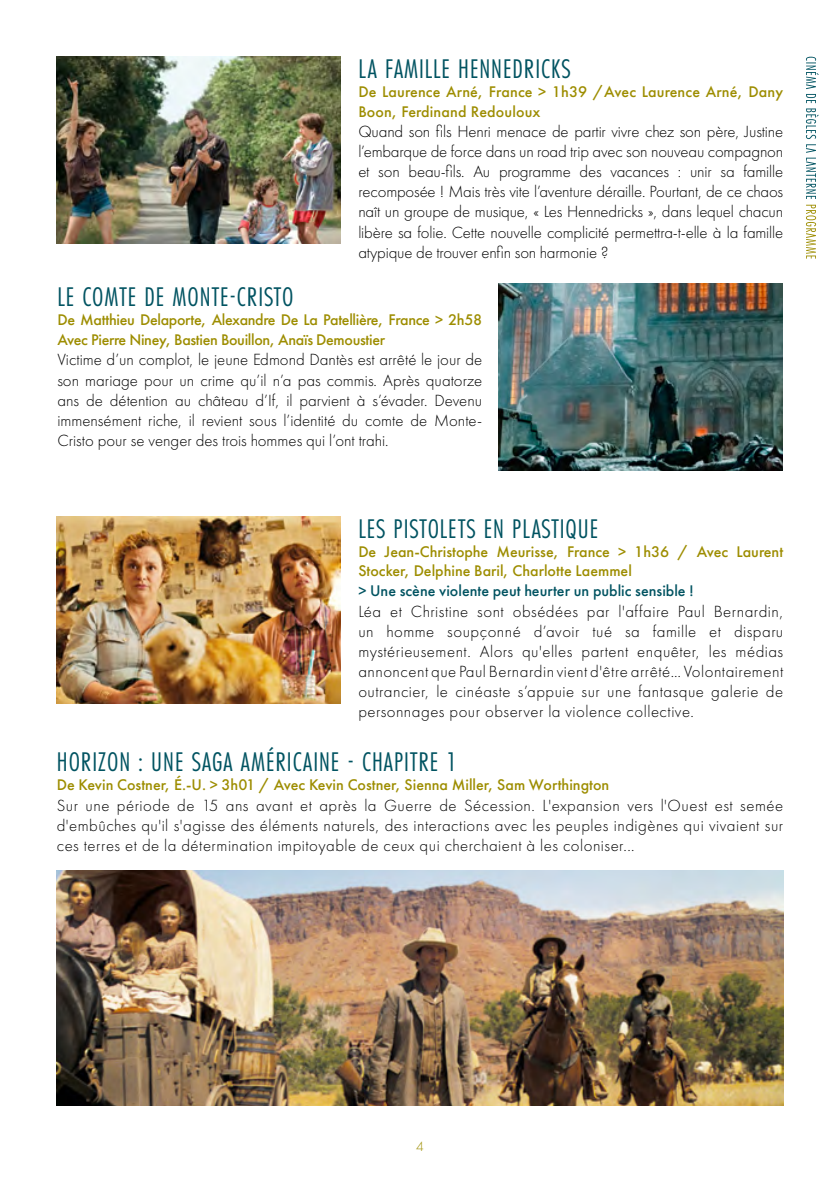
<style>
.page{position:relative;width:840px;height:1191px;background:#fff}
.page>*{position:absolute;margin:0;border:0;box-sizing:border-box;transform-origin:0 0}
.t1{font:28px "Futura PT Cond";letter-spacing:.035em;color:#005361}
.t2{font:300 16.8px/20.2px "Futura PT";letter-spacing:.005em;color:#000;text-align:justify}
.t3{font:500 16px/19.2px "Futura PT";color:#9d8d00}
.t4{font:500 16px/20.2px "Futura PT";letter-spacing:-.02em;color:#9d8d00}
.t5{font:500 16px "Futura PT";color:#005361}
.t6{font:300 14px "Futura PT";color:#9d8d00}
</style>
<div class="page">
<svg style="left:806px;top:57px;width:12px;height:142px"></svg>
<svg style="left:806px;top:205px;width:9px;height:54px"></svg>
<img style="left:57px;top:516px;width:283px;height:187px">
<img style="left:57px;top:870px;width:725px;height:236px">
<img style="left:57px;top:57px;width:283px;height:187px">
<img style="left:498px;top:283px;width:284px;height:187px">
<h1 class="t1" style="left:358px;top:52px;width:213px">LA FAMILLE HENNEDRICKS</h1>
<p class="t3" style="left:358px;top:82px;width:426px">De Laurence Arné, France &gt; 1h39 /Avec Laurence Arné, Dany<br>Boon, Ferdinand Redouloux</p>
<p class="t2" style="left:358px;top:121px;width:426px">Quand son fils Henri menace de partir vivre chez son père, Justine l’embarque de force dans un road trip avec son nouveau compagnon et son beau-fils. Au programme des vacances : unir sa famille recomposée ! Mais très vite l’aventure déraille. Pourtant, de ce chaos naît un groupe de musique, « Les Hennedricks », dans lequel chacun libère sa folie. Cette nouvelle complicité permettra-t-elle à la famille atypique de trouver enfin son harmonie ?</p>
<h1 class="t1" style="left:57px;top:280px;width:237px">LE COMTE DE MONTE-CRISTO</h1>
<p class="t4" style="left:57px;top:309px;width:426px">De Matthieu Delaporte, Alexandre De La Patellière, France &gt; 2h58<br>Avec Pierre Niney, Bastien Bouillon, Anaïs Demoustier</p>
<p class="t2" style="left:57px;top:350px;width:426px">Victime d’un complot, le jeune Edmond Dantès est arrêté le jour de son mariage pour un crime qu’il n’a pas commis. Après quatorze ans de détention au château d’If, il parvient à s’évader. Devenu immensément riche, il revient sous l’identité du comte de Monte-Cristo pour se venger des trois hommes qui l’ont trahi.</p>
<h1 class="t1" style="left:358px;top:512px;width:241px">LES PISTOLETS EN PLASTIQUE</h1>
<p class="t3" style="left:358px;top:542px;width:426px">De Jean-Christophe Meurisse, France &gt; 1h36 / Avec Laurent<br>Stocker, Delphine Baril, Charlotte Laemmel</p>
<p class="t5" style="left:358px;top:581px;width:336px">&gt; Une scène violente peut heurter un public sensible !</p>
<p class="t2" style="left:358px;top:601px;width:426px">Léa et Christine sont obsédées par l'affaire Paul Bernardin, un homme soupçonné d’avoir tué sa famille et disparu mystérieusement. Alors qu'elles partent enquêter, les médias annoncent que Paul Bernardin vient d'être arrêté… Volontairement outrancier, le cinéaste s’appuie sur une fantasque galerie de personnages pour observer la violence collective.</p>
<h1 class="t1" style="left:57px;top:745px;width:401px">HORIZON : UNE SAGA AMÉRICAINE - CHAPITRE 1</h1>
<p class="t3" style="left:57px;top:775px;width:553px">De Kevin Costner, É.-U. &gt; 3h01 / Avec Kevin Costner, Sienna Miller, Sam Worthington</p>
<p class="t2" style="left:57px;top:795px;width:727px">Sur une période de 15 ans avant et après la Guerre de Sécession. L'expansion vers l'Ouest est semée d'embûches qu'il s'agisse des éléments naturels, des interactions avec les peuples indigènes qui vivaient sur ces terres et de la détermination impitoyable de ceux qui cherchaient à les coloniser...</p>
<p class="t6" style="left:416px;top:1138px;width:9px">4</p>
</div>
